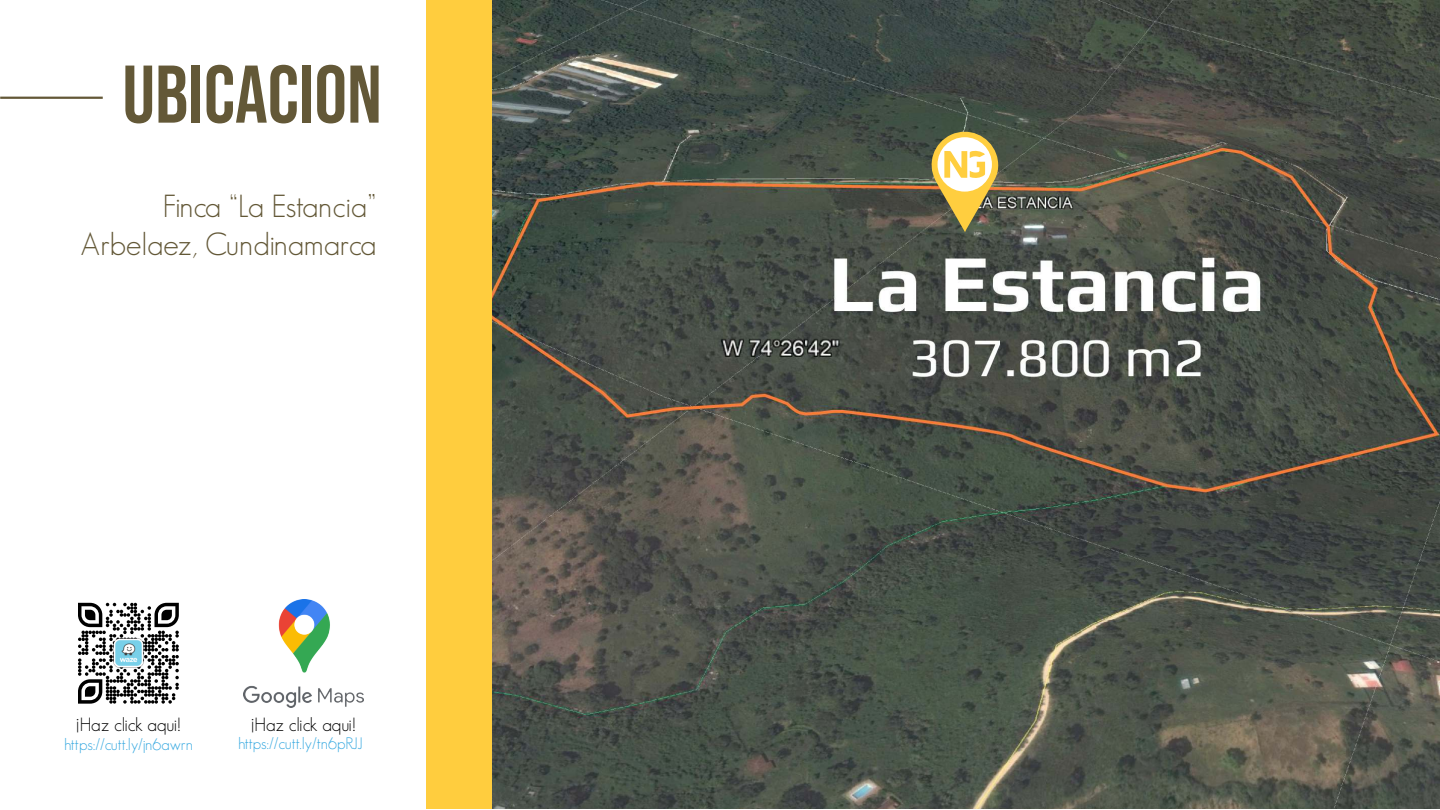
<style>
.page{position:relative;width:1440px;height:810px;background:#fff}
.page>*{position:absolute;margin:0;border:0;box-sizing:border-box;transform-origin:0 0}
.t1{font:81.6px "Bebas Neue";color:#635837}
.t2{font:300 31.28px/37.5px "Geosans";color:#635837;text-align:right}
.t3{font:300 18.75px "Geosans";color:#000}
.t4{font:300 16.27px "Geosans";color:#35a8e0}
</style>
<div class="page">
<img style="left:243px;top:599px;width:120px;height:108px">
<svg style="left:78px;top:602px;width:101px;height:102px"></svg>
<img style="left:113px;top:638px;width:31px;height:31px">
<div style="left:426px;top:0;width:67px;height:809px;background:#ffcd3e"></div>
<hr style="left:0;top:97px;width:103px;height:2px;background:#635837">
<img style="left:493px;top:0;width:947px;height:808px">
<svg style="left:926px;top:127px;width:74px;height:105px"></svg>
<h1 class="t1" style="left:122px;top:47px;width:261px">UBICACION</h1>
<h2 class="t2" style="left:81px;top:189px;width:297px">Finca “La Estancia”<br>Arbelaez, Cundinamarca</h2>
<p class="t3" style="left:76px;top:716px;width:107px">¡Haz click aqui!</p>
<p class="t3" style="left:251px;top:716px;width:107px">¡Haz click aqui!</p>
<p class="t4" style="left:64px;top:737px;width:130px">https://cutt.ly/jn6awrn</p>
<p class="t4" style="left:238px;top:736px;width:126px">https://cutt.ly/tn6pRJJ</p>
</div>
